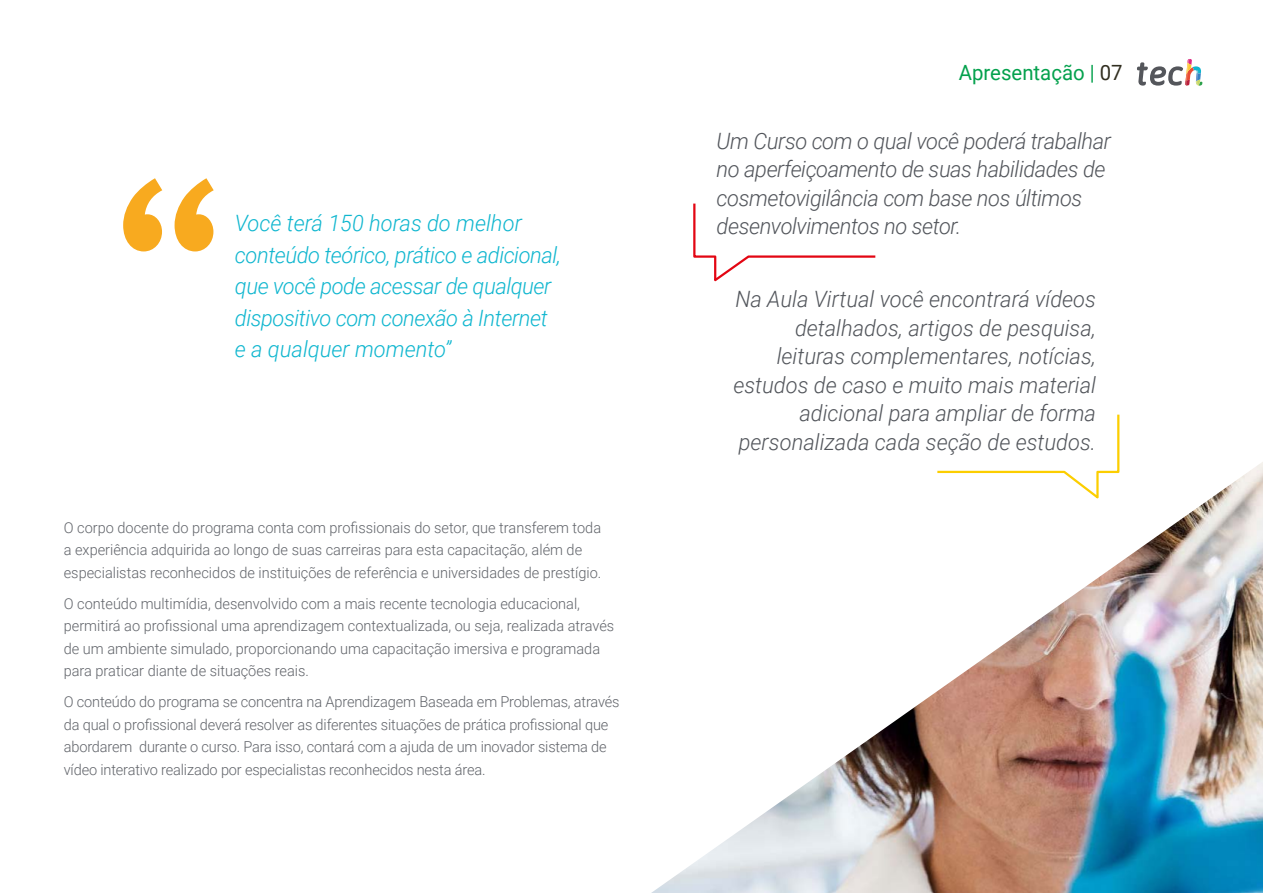
<style>
.page{position:relative;width:1263px;height:893px;background:#fff}
.page>*{position:absolute;margin:0;border:0;box-sizing:border-box;transform-origin:0 0}
.t1{font:italic 300 22.5px/28.5px "Roboto";color:#52555b;text-align:right}
.t2{font:italic 300 22.5px/31.5px "Roboto";letter-spacing:-.02em;color:#0fb6cf}
.t3{font:italic 300 22.5px/28.5px "Roboto";letter-spacing:-.02em;color:#52555b}
.t4{font:21px "Roboto";color:#04a14d}
.t5{font:300 15px/22.5px "Roboto";color:#61646a}
.s1{color:#312e20}
</style>
<div class="page">
<svg style="left:123px;top:178px;width:91px;height:73px"></svg>
<svg style="left:1117px;top:414px;width:3px;height:47px"></svg>
<img style="left:651px;top:461px;width:612px;height:432px">
<svg style="left:693px;top:203px;width:183px;height:79px"></svg>
<svg style="left:1137px;top:59px;width:65px;height:27px"></svg>
<h1 class="t2" style="left:235px;top:207px;width:328px">Você terá 150 horas do melhor conteúdo teórico, prático e adicional, que você pode acessar de qualquer dispositivo com conexão à Internet e a qualquer momento”</h1>
<p class="t5" style="left:64px;top:516px;width:539px">O corpo docente do programa conta com profissionais do setor, que transferem toda a experiência adquirida ao longo de suas carreiras para esta capacitação, além de especialistas reconhecidos de instituições de referência e universidades de prestígio.</p>
<p class="t5" style="left:64px;top:592px;width:552px">O conteúdo multimídia, desenvolvido com a mais recente tecnologia educacional, permitirá ao profissional uma aprendizagem contextualizada, ou seja, realizada através de um ambiente simulado, proporcionando uma capacitação imersiva e programada para praticar diante de situações reais.</p>
<p class="t5" style="left:64px;top:690px;width:557px">O conteúdo do programa se concentra na Aprendizagem Baseada em Problemas, através da qual o profissional deverá resolver as diferentes situações de prática profissional que abordarem durante o curso. Para isso, contará com a ajuda de um inovador sistema de vídeo interativo realizado por especialistas reconhecidos nesta área.</p>
<h2 class="t4" style="left:959px;top:57px;width:165px">Apresentação | <span class="s1">07</span></h2>
<h1 class="t3" style="left:717px;top:126px;width:396px">Um Curso com o qual você poderá trabalhar no aperfeiçoamento de suas habilidades de cosmetovigilância com base nos últimos desenvolvimentos no setor.</h1>
<h1 class="t1" style="left:733px;top:284px;width:364px">Na Aula Virtual você encontrará vídeos detalhados, artigos de pesquisa, leituras complementares, notícias, estudos de caso e muito mais material adicional para ampliar de forma personalizada cada seção de estudos.</h1>
</div>
